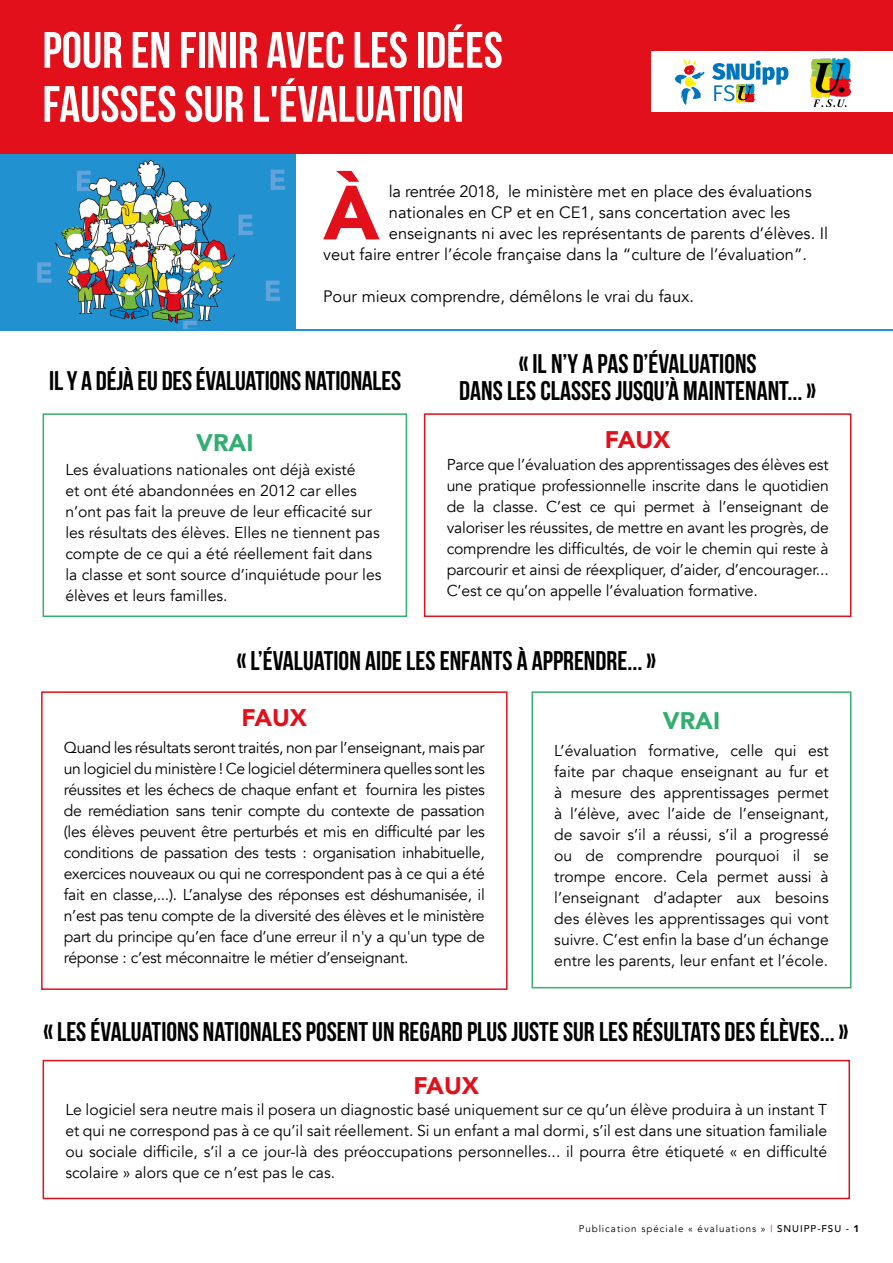
<style>
.page{position:relative;width:893px;height:1263px;background:#fff}
.page>*{position:absolute;margin:0;border:0;box-sizing:border-box;transform-origin:0 0}
.t1{font:900 75.75px "Avenir";color:#e2101a}
.t2{font:51px/54px "Bebas Neue";color:#fff}
.t3{font:27px/27px "Bebas Neue";color:#000;text-align:center}
.t4{font:900 24px "Avenir";color:#e2101a}
.t5{font:900 24px "Avenir";color:#32ae70}
.t6{font:16.5px "Avenir";color:#000}
.t7{font:15.75px/21px "Avenir";color:#000;text-align:justify}
.t8{font:9.75px "Avenir";letter-spacing:.1em;color:#000}
.s1{color:#e2101a}
.s2{font-weight:500}
.s3{font-weight:900}
</style>
<div class="page">
<img style="left:0;top:154px;width:296px;height:175px">
<div style="left:0;top:0;width:893px;height:154px;background:#e2101a"></div>
<div style="left:651px;top:52px;width:242px;height:60px;background:#fff"></div>
<svg style="left:674px;top:59px;width:31px;height:46px"></svg>
<svg style="left:712px;top:61px;width:76px;height:42px"></svg>
<img style="left:810px;top:57px;width:40px;height:49px">
<div style="left:424px;top:413px;width:427px;height:204px;border:2px solid #e2101a"></div>
<div style="left:41px;top:691px;width:467px;height:299px;border:2px solid #e2101a"></div>
<div style="left:43px;top:413px;width:364px;height:204px;border:2px solid #34ae70"></div>
<div style="left:531px;top:691px;width:320px;height:297px;border:2px solid #34ae70"></div>
<hr style="left:0;top:329px;width:893px;height:1px;background:#2291d0">
<div style="left:43px;top:1060px;width:807px;height:139px;border:2px solid #e2101a"></div>
<h2 class="t2" style="left:43px;top:23px;width:462px">POUR EN FINIR AVEC LES IDÉES<br>FAUSSES SUR L'ÉVALUATION</h2>
<h1 class="t1" style="left:323px;top:148px;width:58px">À</h1>
<p class="t6" style="left:389px;top:182px;width:424px">la rentrée 2018, le ministère met en place des évaluations</p>
<p class="t6" style="left:389px;top:203px;width:403px">nationales en CP et en CE1, sans concertation avec les</p>
<p class="t6" style="left:389px;top:224px;width:441px">enseignants ni avec les représentants de parents d’élèves. Il</p>
<p class="t6" style="left:323px;top:245px;width:486px">veut faire entrer l’école française dans la “culture de l’évaluation”.</p>
<p class="t6" style="left:323px;top:287px;width:372px">Pour mieux comprendre, démêlons le vrai du faux.</p>
<h3 class="t3" style="left:49px;top:367px;width:354px">IL Y A DÉJÀ EU DES ÉVALUATIONS NATIONALES</h3>
<h3 class="t5" style="left:196px;top:422px;width:59px">VRAI</h3>
<p class="t7" style="left:65px;top:459px;width:318px;text-align:left">Les évaluations nationales ont déjà existé<br>et ont été abandonnées en 2012 car elles n’ont pas fait la preuve de leur efficacité sur les résultats des élèves. Elles ne tiennent pas compte de ce qui a été réellement fait dans la classe et sont source d’inquiétude pour les élèves et leurs familles.</p>
<h3 class="t3" style="left:459px;top:350px;width:358px">« IL N’Y A PAS D’ÉVALUATIONS<br>DANS LES CLASSES JUSQU’À MAINTENANT... »</h3>
<h3 class="t4" style="left:605px;top:419px;width:67px">FAUX</h3>
<p class="t7" style="left:447px;top:455px;width:384px">Parce que l’évaluation des apprentissages des élèves est une pratique professionnelle inscrite dans le quotidien de la classe. C’est ce qui permet à l’enseignant de valoriser les réussites, de mettre en avant les progrès, de comprendre les difficultés, de voir le chemin qui reste à parcourir et ainsi de réexpliquer, d’aider, d’encourager...<br>C’est ce qu’on appelle l’évaluation formative.</p>
<h3 class="t3" style="left:237px;top:647px;width:421px">« L’ÉVALUATION AIDE LES ENFANTS À APPRENDRE... »</h3>
<h3 class="t4" style="left:241px;top:697px;width:67px">FAUX</h3>
<p class="t7" style="left:64px;top:737px;width:422px">Quand les résultats seront traités, non par l’enseignant, mais par un logiciel du ministère ! Ce logiciel déterminera quelles sont les réussites et les échecs de chaque enfant et fournira les pistes de remédiation sans tenir compte du contexte de passation (les élèves peuvent être perturbés et mis en difficulté par les conditions de passation des tests : organisation inhabituelle, exercices nouveaux ou qui ne correspondent pas à ce qui a été fait en classe,...). L’analyse des réponses est déshumanisée, il n’est pas tenu compte de la diversité des élèves et le ministère part du principe qu’en face d’une erreur il n'y a qu'un type de réponse : c’est méconnaitre le métier d’enseignant.</p>
<h3 class="t5" style="left:663px;top:700px;width:59px">VRAI</h3>
<p class="t7" style="left:554px;top:740px;width:276px">L’évaluation formative, celle qui est faite par chaque enseignant au fur et à mesure des apprentissages permet à l’élève, avec l’aide de l’enseignant, de savoir s’il a réussi, s’il a progressé ou de comprendre pourquoi il se trompe encore. Cela permet aussi à l’enseignant d’adapter aux besoins des élèves les apprentissages qui vont suivre. C’est enfin la base d’un échange entre les parents, leur enfant et l’école.</p>
<h3 class="t3" style="left:43px;top:1018px;width:807px">« LES ÉVALUATIONS NATIONALES POSENT UN REGARD PLUS JUSTE SUR LES RÉSULTATS DES ÉLÈVES... »</h3>
<h3 class="t4" style="left:413px;top:1065px;width:67px">FAUX</h3>
<p class="t7" style="left:65px;top:1100px;width:763px">Le logiciel sera neutre mais il posera un diagnostic basé uniquement sur ce qu’un élève produira à un instant T et qui ne correspond pas à ce qu’il sait réellement. Si un enfant a mal dormi, s’il est dans une situation familiale ou sociale difficile, s’il a ce jour-là des préoccupations personnelles... il pourra être étiqueté « en difficulté scolaire » alors que ce n’est pas le cas.</p>
<p class="t8" style="left:579px;top:1223px;width:282px">Publication spéciale « évaluations » <span class="s1">|</span> <span class="s2">SNUIPP-FSU -</span> <span class="s3">1</span></p>
</div>
